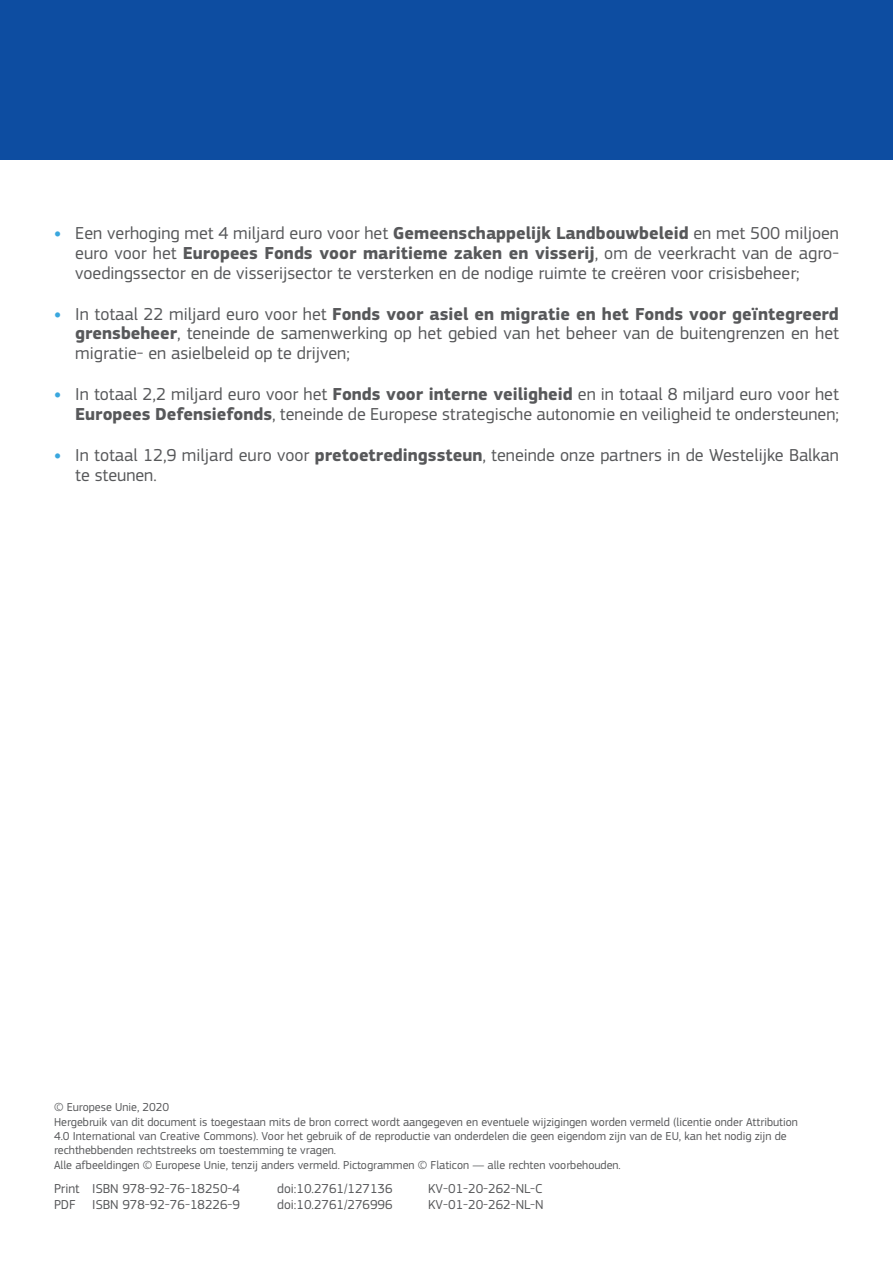
<style>
.page{position:relative;width:893px;height:1263px;background:#fff}
.page>*{position:absolute;margin:0;border:0;box-sizing:border-box;transform-origin:0 0}
.t1{font:18px/19.8px "EC Square Sans Pro";color:#57585a;text-align:justify}
.ids{font:13.5px "EC Square Sans Pro";color:#57585a}
.lim{font:12px/14.4px "EC Square Sans Pro";color:#57585a}
.lim_break{font:12px "EC Square Sans Pro";color:#57585a}
.s1{font-weight:700;color:#3aa7de}
.s2{font-weight:700}
</style>
<div class="page">
<div style="left:0;top:0;width:893px;height:159px;background:#0d4da1"></div>
<p class="t1" style="left:75px;top:223px;width:765px;text-indent:-21px"><span class="s1">•</span> Een verhoging met 4 miljard euro voor het <span class="s2">Gemeenschappelijk Landbouwbeleid</span> en met 500 miljoen euro voor het <span class="s2">Europees Fonds voor maritieme zaken en visserij</span>, om de veerkracht van de agro&shy;voedingssector en de visserijsector te versterken en de nodige ruimte te creëren voor crisisbeheer;</p>
<p class="t1" style="left:75px;top:304px;width:765px;text-indent:-21px"><span class="s1">•</span> In totaal 22 miljard euro voor het <span class="s2">Fonds voor asiel en migratie en het Fonds voor geïntegreerd grensbeheer</span>, teneinde de samenwerking op het gebied van het beheer van de buitengrenzen en het migratie- en asielbeleid op te drijven;</p>
<p class="t1" style="left:54px;top:385px;width:786px;text-align:right"><span class="s1">•</span> In totaal 2,2 miljard euro voor het <span class="s2">Fonds voor interne veiligheid</span> en in totaal 8 miljard euro voor het<br><span class="s2">Europees Defensiefonds</span>, teneinde de Europese strategische autonomie en veiligheid te ondersteunen;</p>
<p class="t1" style="left:75px;top:445px;width:765px;text-indent:-21px"><span class="s1">•</span> In totaal 12,9 miljard euro voor <span class="s2">pretoetredingssteun</span>, teneinde onze partners in de Westelijke Balkan te steunen.</p>
<p class="lim_break" style="left:54px;top:1100px;width:117px">© Europese Unie, 2020</p>
<p class="lim" style="left:54px;top:1114px;width:745px">Hergebruik van dit document is toegestaan mits de bron correct wordt aangegeven en eventuele wijzigingen worden vermeld (licentie onder Attribution<br>4.0 International van Creative Commons). Voor het gebruik of de reproductie van onderdelen die geen eigendom zijn van de EU, kan het nodig zijn de rechthebbenden rechtstreeks om toestemming te vragen.</p>
<p class="lim" style="left:54px;top:1158px;width:568px">Alle afbeeldingen © Europese Unie, tenzij anders vermeld. Pictogrammen © Flaticon — alle rechten voorbehouden.</p>
<p class="ids" style="left:54px;top:1180px;width:188px">Print ISBN 978-92-76-18250-4</p>
<p class="ids" style="left:277px;top:1180px;width:117px">doi:10.2761/127136</p>
<p class="ids" style="left:428px;top:1180px;width:116px">KV-01-20-262-NL-C</p>
<p class="ids" style="left:54px;top:1197px;width:188px">PDF ISBN 978-92-76-18226-9</p>
<p class="ids" style="left:277px;top:1197px;width:117px">doi:10.2761/276996</p>
<p class="ids" style="left:428px;top:1197px;width:117px">KV-01-20-262-NL-N</p>
</div>
